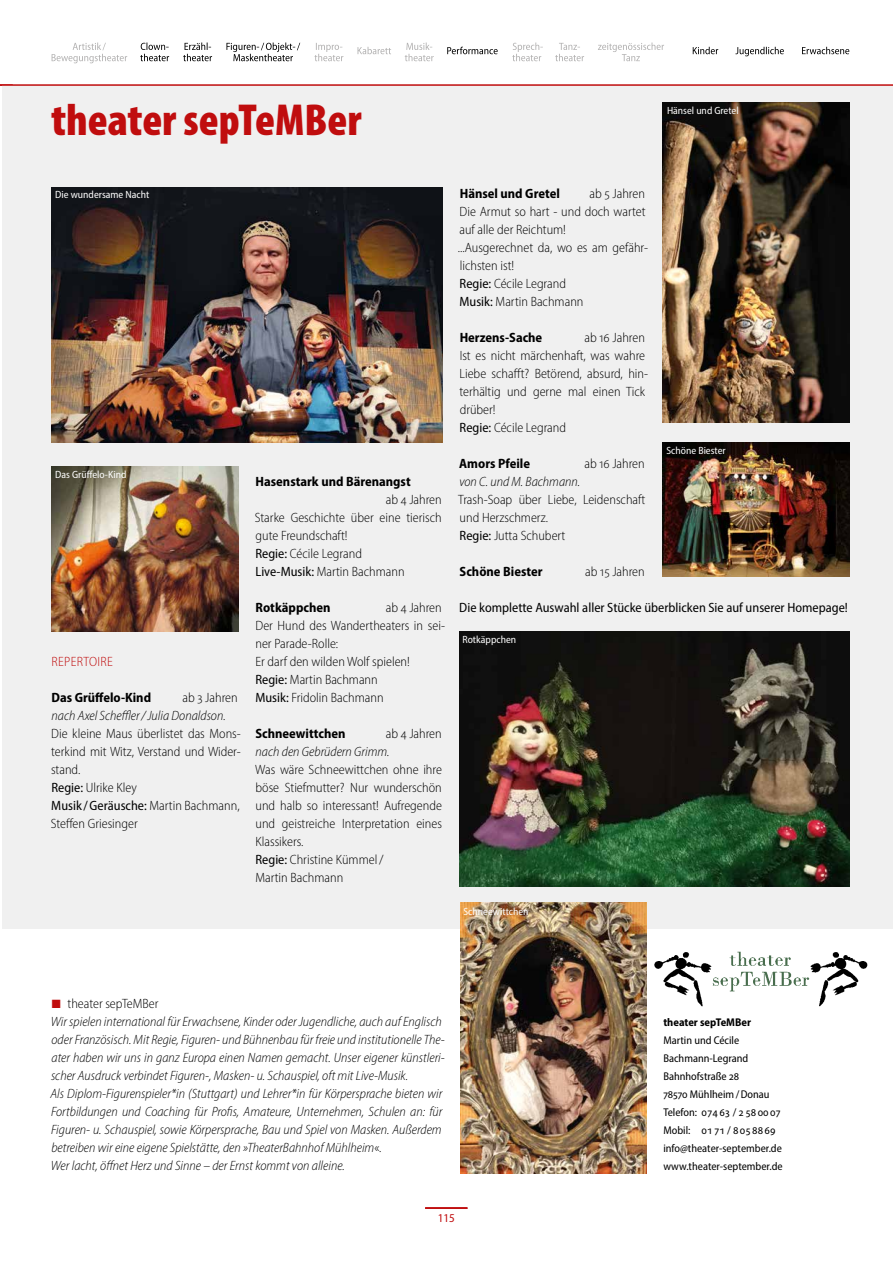
<style>
.page{position:relative;width:893px;height:1263px;background:#fff}
.page>*{position:absolute;margin:0;border:0;box-sizing:border-box;transform-origin:0 0}
.t1{font:900 condensed 45px "Myriad Pro";color:#c00d0e}
.t2{font:300 semi-condensed 13.5px/18px "Myriad Pro";color:#000}
.t3{font:italic 300 semi-condensed 13.5px/18px "Myriad Pro";color:#000}
.t4{font:700 semi-condensed 13.5px "Myriad Pro";color:#000}
.t5{font:semi-condensed 13.5px "Myriad Pro";color:#000}
.t6{font:300 semi-condensed 13.5px "Myriad Pro";letter-spacing:.025em;color:#c00d0e}
.t7{font:semi-condensed 12px "Myriad Pro";color:#c00d0e}
.t8{font:semi-condensed 11.25px/18px "Myriad Pro";color:#000}
.t9{font:700 semi-condensed 11.25px "Myriad Pro";color:#000}
.t10{font:semi-condensed 10.5px "Myriad Pro";color:#fff}
.s1{font-weight:400}
.s2{color:#c00d0e}
.s3{font-style:normal}
</style>
<div class="page">
<hr style="left:425px;top:1208px;width:42px;height:1px;background:#c00d0e">
<div style="left:2px;top:86px;width:891px;height:843px;background:#f0f0f0"></div>
<hr style="left:0;top:84px;width:893px;height:2px;background:#c00d0e">
<svg style="left:802px;top:47px;width:47px;height:7px"></svg>
<svg style="left:735px;top:47px;width:49px;height:9px"></svg>
<svg style="left:693px;top:47px;width:25px;height:7px"></svg>
<svg style="left:447px;top:47px;width:51px;height:7px"></svg>
<svg style="left:226px;top:43px;width:74px;height:18px"></svg>
<svg style="left:183px;top:43px;width:29px;height:18px"></svg>
<svg style="left:140px;top:43px;width:29px;height:18px"></svg>
<img style="left:655px;top:952px;width:212px;height:54px">
<img style="left:460px;top:903px;width:186px;height:271px">
<img style="left:662px;top:102px;width:187px;height:320px">
<img style="left:51px;top:187px;width:391px;height:255px">
<img style="left:51px;top:467px;width:187px;height:164px">
<img style="left:459px;top:631px;width:390px;height:256px">
<svg style="left:52px;top:43px;width:75px;height:20px"></svg>
<svg style="left:598px;top:43px;width:66px;height:18px"></svg>
<svg style="left:314px;top:43px;width:29px;height:18px"></svg>
<svg style="left:358px;top:47px;width:33px;height:7px"></svg>
<svg style="left:405px;top:43px;width:29px;height:18px"></svg>
<svg style="left:512px;top:43px;width:31px;height:18px"></svg>
<svg style="left:555px;top:43px;width:29px;height:18px"></svg>
<img style="left:662px;top:442px;width:187px;height:134px">
<h1 class="t1" style="left:51px;top:91px;width:312px">theater sepTeMBer</h1>
<p class="t10" style="left:667px;top:104px;width:73px">Hänsel und Gretel</p>
<p class="t10" style="left:55px;top:188px;width:96px">Die wundersame Nacht</p>
<p class="t10" style="left:55px;top:468px;width:73px">Das Grüffelo-Kind</p>
<p class="t6" style="left:51px;top:653px;width:63px">REPERTOIRE</p>
<p class="t4" style="left:51px;top:689px;width:101px">Das Grüffelo-Kind</p>
<p class="t2" style="left:182px;top:688px;width:57px">ab 3 Jahren</p>
<p class="t3" style="left:51px;top:706px;width:176px">nach Axel Scheffler/Julia Donaldson.</p>
<p class="t2" style="left:51px;top:724px;width:192px">Die kleine Maus überlistet das Mons&shy;terkind mit Witz, Verstand und Wider&shy;stand.<br><span class="s1">Regie:</span> Ulrike Kley<br><span class="s1">Musik /Geräusche:</span> Martin Bachmann,<br>Steffen Griesinger</p>
<p class="t4" style="left:256px;top:473px;width:157px">Hasenstark und Bärenangst</p>
<p class="t2" style="left:255px;top:490px;width:188px;text-indent:131px">ab 4 Jahren<br>Starke Geschichte über eine tierisch gute Freundschaft!<br><span class="s1">Regie:</span> Cécile Legrand<br><span class="s1">Live-Musik:</span> Martin Bachmann</p>
<p class="t4" style="left:256px;top:599px;width:76px">Rotkäppchen</p>
<p class="t2" style="left:255px;top:598px;width:191px;text-indent:130px">ab 4 Jahren<br>Der Hund des Wandertheaters in sei&shy;ner Parade-Rolle:<br>Er darf den wilden Wolf spielen!<br><span class="s1">Regie:</span> Martin Bachmann<br><span class="s1">Musik:</span> Fridolin Bachmann</p>
<p class="t4" style="left:255px;top:725px;width:91px">Schneewittchen</p>
<p class="t2" style="left:386px;top:724px;width:58px">ab 4 Jahren</p>
<p class="t3" style="left:256px;top:742px;width:135px">nach den Gebrüdern Grimm.</p>
<p class="t2" style="left:255px;top:760px;width:188px">Was wäre Schneewittchen ohne ihre böse Stiefmutter? Nur wunderschön und halb so interessant! Aufregende und geistreiche Interpretation eines<br>Klassikers.<br><span class="s1">Regie:</span> Christine Kümmel/<br>Martin Bachmann</p>
<p class="t2" style="left:458px;top:184px;width:192px;text-indent:132px">ab 5 Jahren<br>Die Armut so hart - und doch wartet auf alle der Reichtum!<br>...Ausgerechnet da, wo es am gefähr&shy;lichsten ist!<br><span class="s1">Regie:</span> Cécile Legrand<br><span class="s1">Musik:</span> Martin Bachmann</p>
<p class="t4" style="left:460px;top:329px;width:84px">Herzens-Sache</p>
<p class="t4" style="left:460px;top:185px;width:102px">Hänsel und Gretel</p>
<p class="t2" style="left:459px;top:328px;width:190px;text-indent:125px">ab 16 Jahren<br>Ist es nicht märchenhaft, was wahre<br>Liebe schafft? Betörend, absurd, hin&shy;terhältig und gerne mal einen Tick drüber!<br><span class="s1">Regie:</span> Cécile Legrand</p>
<p class="t4" style="left:459px;top:455px;width:72px">Amors Pfeile</p>
<p class="t2" style="left:584px;top:454px;width:62px">ab 16 Jahren</p>
<p class="t3" style="left:459px;top:472px;width:122px">von C. und M. Bachmann.</p>
<p class="t2" style="left:458px;top:490px;width:189px">Trash-Soap über Liebe, Leidenschaft und Herzschmerz.<br><span class="s1">Regie:</span> Jutta Schubert</p>
<p class="t4" style="left:460px;top:563px;width:84px">Schöne Biester</p>
<p class="t2" style="left:585px;top:562px;width:61px">ab 15 Jahren</p>
<p class="t10" style="left:666px;top:444px;width:61px">Schöne Biester</p>
<p class="t5" style="left:459px;top:599px;width:390px">Die komplette Auswahl aller Stücke überblicken Sie auf unserer Homepage!</p>
<p class="t10" style="left:462px;top:633px;width:55px">Rotkäppchen</p>
<p class="t10" style="left:463px;top:905px;width:67px">Schneewittchen</p>
<p class="t3" style="left:50px;top:994px;width:396px"><span class="s2">■</span> <span class="s3">theater sepTeMBer<br></span>Wir spielen international für Erwachsene, Kinder oder Jugendliche, auch auf Englisch oder Französisch. Mit Regie, Figuren- und Bühnenbau für freie und institutionelle The&shy;ater haben wir uns in ganz Europa einen Namen gemacht. Unser eigener künstleri&shy;scher Ausdruck verbindet Figuren-, Masken- u. Schauspiel, oft mit Live-Musik.<br>Als Diplom-Figurenspieler*in (Stuttgart) und Lehrer*in für Körpersprache bieten wir Fortbildungen und Coaching für Profis, Amateure, Unternehmen, Schulen an: für Figuren- u. Schauspiel, sowie Körpersprache, Bau und Spiel von Masken. Außerdem betreiben wir eine eigene Spielstätte, den »TheaterBahnhof Mühlheim<span class="s3">«</span>.<br>Wer lacht, öffnet Herz und Sinne – der Ernst kommt von alleine.</p>
<p class="t9" style="left:663px;top:1015px;width:89px">theater sepTeMBer</p>
<p class="t8" style="left:663px;top:1031px;width:121px">Martin und Cécile<br>Bachmann-Legrand<br>Bahnhofstraße 28<br>78570 Mühlheim/Donau<br>Telefon: 074 63 / 2 58 00 07<br>Mobil: 01 71 / 8 05 88 69 info@theater-september.de www.theater-september.de</p>
<p class="t7" style="left:438px;top:1210px;width:19px">115</p>
</div>
